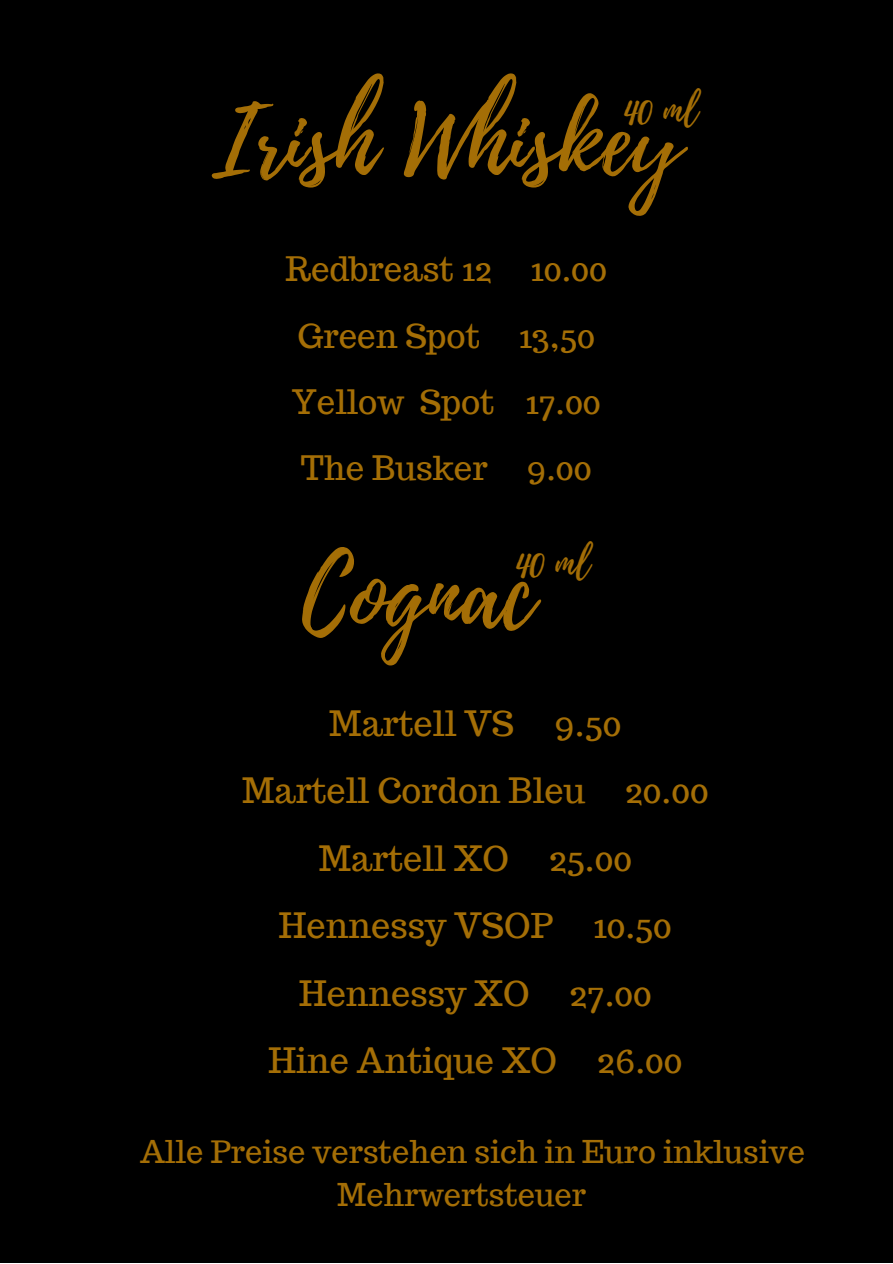
<style>
.page{position:relative;width:893px;height:1264px;background:#fff}
.page>*{position:absolute;margin:0;border:0;box-sizing:border-box;transform-origin:0 0}
.t1{font:95.55px "Playlist Script";color:#a46e06}
.t2{font:38.55px "Playlist Script";color:#a46e06}
.t3{font:34.2px/67.5px "Trocchi";color:#a46e06;text-align:center}
.t4{font:33px/66.3px "Trocchi";color:#a46e06}
.t5{font:30.75px/42.5px "Trocchi";color:#a46e06}
</style>
<div class="page">
<div style="left:0;top:0;width:892px;height:1262px;background:#000"></div>
<h1 class="t1" style="left:212px;top:73px;width:470px">Irish Whiskey</h1>
<p class="t2" style="left:623px;top:82px;width:76px">40 ml</p>
<p class="t4" style="left:285px;top:236px;width:323px">Redbreast 12 10.00<br>Green Spot 13,50<br>Yellow Spot 17.00<br>The Busker 9.00</p>
<p class="t2" style="left:515px;top:535px;width:76px">40 ml</p>
<h1 class="t1" style="left:302px;top:526px;width:233px">Cognac</h1>
<p class="t3" style="left:242px;top:689px;width:468px">Martell VS 9.50<br>Martell Cordon Bleu 20.00<br>Martell XO 25.00<br>Hennessy VSOP 10.50<br>Hennessy XO 27.00<br>Hine Antique XO 26.00</p>
<p class="t5" style="left:337px;top:1130px;width:469px;text-indent:-197px">Alle Preise verstehen sich in Euro inklusive<br>Mehrwertsteuer</p>
</div>
